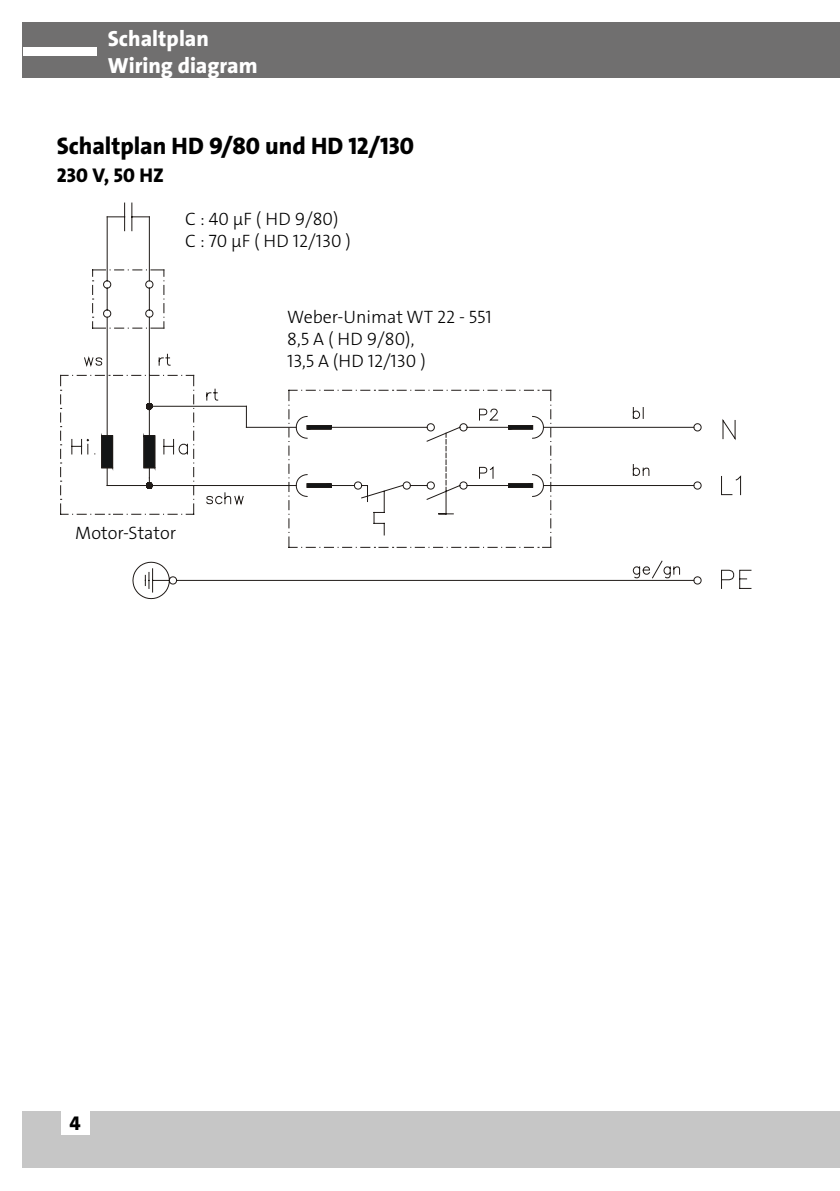
<style>
.page{position:relative;width:840px;height:1191px;background:#fff}
.page>*{position:absolute;margin:0;border:0;box-sizing:border-box;transform-origin:0 0}
.t1{font:24px "The Sans LP8 Ex Bld";color:#000}
.t2{font:22px/26.4px "The Sans LP8 Ex Bld";color:#fff}
.t3{font:20px "The Sans LP8 Ex Bld";letter-spacing:.005em;color:#000}
.t4{font:18px/22px "The Sans LP3 Lig";color:#000}
</style>
<div class="page">
<hr style="left:839px;top:1111px;width:1px;height:57px;background:#c6c6c6">
<div style="left:23px;top:1111px;width:816px;height:57px;background:#c6c6c6"></div>
<div style="left:61px;top:1111px;width:28px;height:24px;background:#fff"></div>
<div style="left:23px;top:23px;width:816px;height:55px;background:#706f6f"></div>
<div style="left:23px;top:47px;width:73px;height:8px;background:#fff"></div>
<svg style="left:101px;top:468px;width:13px;height:1px"></svg>
<svg style="left:60px;top:216px;width:64px;height:252px"></svg>
<svg style="left:124px;top:202px;width:627px;height:387px"></svg>
<svg style="left:426px;top:408px;width:309px;height:177px"></svg>
<svg style="left:497px;top:407px;width:204px;height:32px"></svg>
<p class="t2" style="left:108px;top:26px;width:151px">Schaltplan<br>Wiring diagram</p>
<h1 class="t1" style="left:57px;top:130px;width:359px">Schaltplan HD 9/80 und HD 12/130</h1>
<p class="t3" style="left:57px;top:162px;width:108px">230 V, 50 HZ</p>
<p class="t4" style="left:185px;top:208px;width:167px">C : 40 µF ( HD 9/80)<br>C : 70 µF ( HD 12/130 )</p>
<p class="t4" style="left:75px;top:522px;width:102px">Motor-Stator</p>
<p class="t4" style="left:287px;top:306px;width:206px">Weber-Unimat WT 22 - 551<br>8,5 A ( HD 9/80),<br>13,5 A (HD 12/130 )</p>
<p class="t3" style="left:70px;top:1110px;width:13px">4</p>
</div>
